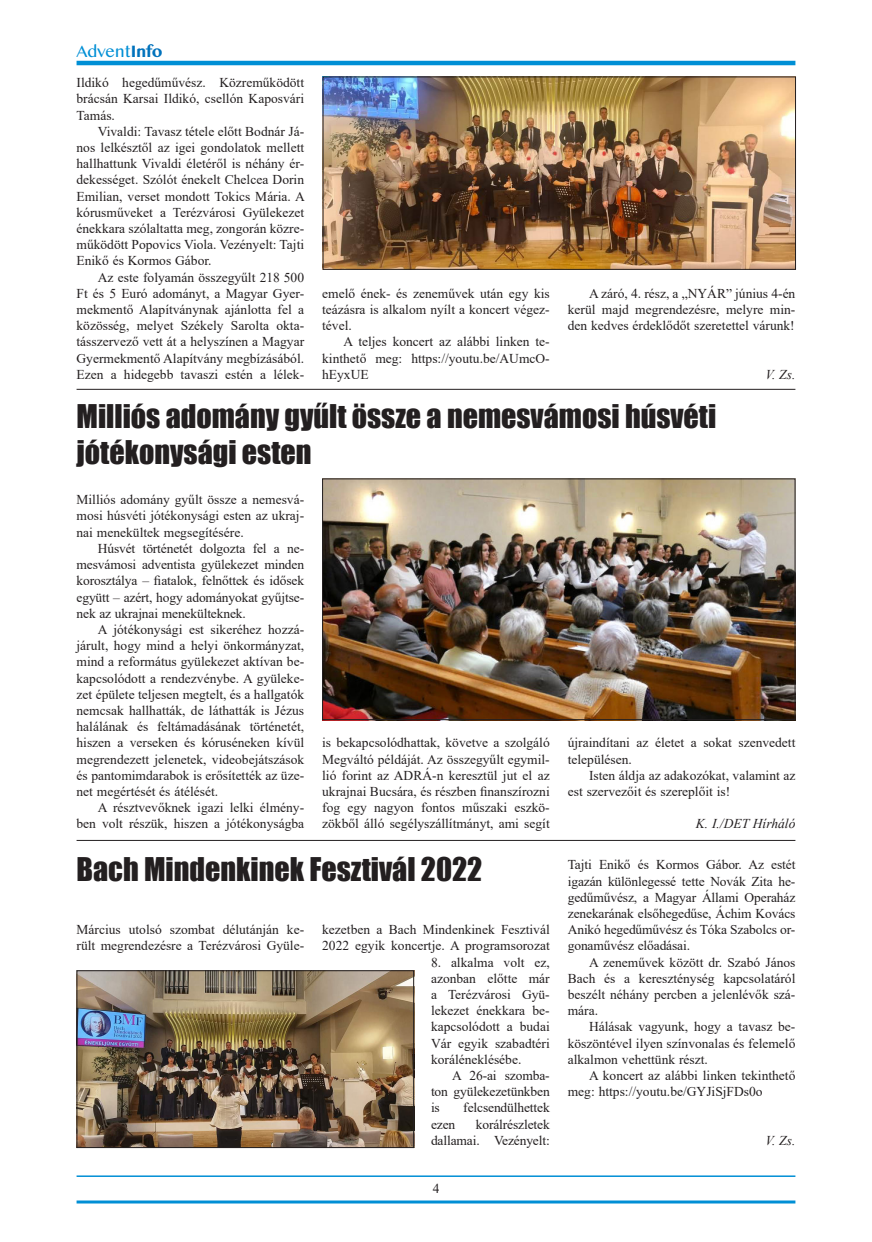
<style>
.page{position:relative;width:872px;height:1242px;background:#fff}
.page>*{position:absolute;margin:0;border:0;box-sizing:border-box;transform-origin:0 0}
.t1{font:30px/36px "Impact";color:#231f20}
.t2{font:15px "Bangla MN";letter-spacing:-.03em;color:#008fd5}
.t3{font:13.5px/16.2px "Times New Roman";color:#231f20;text-align:justify}
.t4{font:italic 13.5px "Times New Roman";color:#231f20}
.s1{font-weight:700;color:#0072bc}
</style>
<div class="page">
<hr style="left:77px;top:61px;width:718px;height:4px;background:#008fd5">
<hr style="left:77px;top:1175px;width:718px;height:2px;background:#008fd5">
<hr style="left:77px;top:1200px;width:718px;height:3px;background:#008fd5">
<img style="left:325px;top:79px;width:469px;height:189px">
<div style="left:323px;top:77px;width:473px;height:193px;border:1px solid #231f20"></div>
<hr style="left:77px;top:389px;width:718px;height:1px;background:#231f20">
<hr style="left:77px;top:840px;width:718px;height:1px;background:#231f20">
<img style="left:324px;top:480px;width:469px;height:238px">
<div style="left:322px;top:478px;width:473px;height:242px;border:1px solid #231f20"></div>
<img style="left:79px;top:972px;width:333px;height:174px">
<div style="left:77px;top:970px;width:337px;height:178px;border:1px solid #231f20"></div>
<p class="t2" style="left:77px;top:41px;width:87px">Advent<span class="s1">Info</span></p>
<p class="t3" style="left:77px;top:74px;width:229px">Ildikó hegedűművész. Közreműködött brácsán Karsai Ildikó, csellón Kaposvári Tamás.</p>
<p class="t3" style="left:77px;top:123px;width:230px;text-indent:21px">Vivaldi: Tavasz tétele előtt Bodnár Já&shy;nos lelkésztől az igei gondolatok mellett hallhattunk Vivaldi életéről is néhány ér&shy;dekességet. Szólót énekelt Chelcea Dorin Emilian, verset mondott Tokics Mária. A kórusműveket a Terézvárosi Gyülekezet énekkara szólaltatta meg, zongorán közre&shy;működött Popovics Viola. Vezényelt: Tajti Enikő és Kormos Gábor.</p>
<p class="t3" style="left:77px;top:269px;width:229px;text-indent:21px">Az este folyamán összegyűlt 218 500<br>Ft és 5 Euró adományt, a Magyar Gyer&shy;mekmentő Alapítványnak ajánlotta fel a közösség, melyet Székely Sarolta okta&shy;tásszervező vett át a helyszínen a Magyar Gyermekmentő Alapítvány megbízásából.<br>Ezen a hidegebb tavaszi estén a lélek-</p>
<p class="t3" style="left:568px;top:285px;width:229px;text-indent:21px">A záró, 4. rész, a „NYÁR” június 4-én kerül majd megrendezésre, melyre min&shy;den kedves érdeklődőt szeretettel várunk!</p>
<p class="t4" style="left:765px;top:365px;width:31px">V. Zs.</p>
<h1 class="t1" style="left:77px;top:398px;width:641px">Milliós adomány gyűlt össze a nemesvámosi húsvéti jótékonysági esten</h1>
<p class="t3" style="left:322px;top:285px;width:229px">emelő ének- és zeneművek után egy kis teázásra is alkalom nyílt a koncert végez&shy;tével.</p>
<p class="t3" style="left:322px;top:333px;width:229px;text-indent:21px">A teljes koncert az alábbi linken te&shy;kinthető meg: https://youtu.be/AUmcO&shy;hEyxUE</p>
<p class="t3" style="left:77px;top:491px;width:229px">Milliós adomány gyűlt össze a nemesvá&shy;mosi húsvéti jótékonysági esten az ukraj&shy;nai menekültek megsegítésére.</p>
<p class="t3" style="left:77px;top:540px;width:229px;text-indent:21px">Húsvét történetét dolgozta fel a ne&shy;mesvámosi adventista gyülekezet minden korosztálya – fiatalok, felnőttek és idősek együtt – azért, hogy adományokat gyűjtse&shy;nek az ukrajnai menekülteknek.</p>
<p class="t3" style="left:77px;top:621px;width:229px;text-indent:21px">A jótékonysági est sikeréhez hozzá&shy;járult, hogy mind a helyi önkormányzat, mind a református gyülekezet aktívan be&shy;kapcsolódott a rendezvénybe. A gyüleke&shy;zet épülete teljesen megtelt, és a hallgatók nemcsak hallhatták, de láthatták is Jézus halálának és feltámadásának történetét, hiszen a verseken és kóruséneken kívül megrendezett jelenetek, videobejátszások és pantomimdarabok is erősítették az üze&shy;net megértését és átélését.</p>
<p class="t3" style="left:77px;top:799px;width:229px;text-align:right">A résztvevőknek igazi lelki élmény&shy;ben volt részük, hiszen a jótékonyságba</p>
<p class="t3" style="left:322px;top:734px;width:229px">is bekapcsolódhattak, követve a szolgáló Megváltó példáját. Az összegyűlt egymil&shy;lió forint az ADRÁ-n keresztül jut el az ukrajnai Bucsára, és részben finanszírozni fog egy nagyon fontos műszaki eszkö&shy;zökből álló segélyszállítmányt, ami segít</p>
<p class="t3" style="left:568px;top:734px;width:229px">újraindítani az életet a sokat szenvedett településen.</p>
<p class="t3" style="left:568px;top:766px;width:229px;text-indent:21px">Isten áldja az adakozókat, valamint az est szervezőit és szereplőit is!</p>
<p class="t4" style="left:696px;top:814px;width:101px">K. I./DET Hírháló</p>
<h1 class="t1" style="left:77px;top:850px;width:407px">Bach Mindenkinek Fesztivál 2022</h1>
<p class="t3" style="left:77px;top:921px;width:229px">Március utolsó szombat délutánján ke&shy;rült megrendezésre a Terézvárosi Gyüle-</p>
<p class="t3" style="left:322px;top:921px;width:229px">kezetben a Bach Mindenkinek Fesztivál<br>2022 egyik koncertje. A programsorozat</p>
<p class="t3" style="left:431px;top:953px;width:120px">8. alkalma volt ez, azonban előtte már a Terézvárosi Gyü&shy;lekezet énekkara be&shy;kapcsolódott a budai Vár egyik szabadtéri koráléneklésébe.</p>
<p class="t3" style="left:431px;top:1067px;width:120px;text-indent:21px">A 26-ai szomba&shy;ton gyülekezetünkben is</p>
<p class="t3" style="left:463px;top:1099px;width:88px">felcsendülhettek</p>
<p class="t3" style="left:431px;top:1115px;width:120px;text-align:right">korálrészletek dallamai. Vezényelt:</p>
<p class="t3" style="left:431px;top:1115px;width:26px">ezen</p>
<p class="t3" style="left:433px;top:1180px;width:8px">4</p>
<p class="t3" style="left:568px;top:856px;width:229px">Tajti Enikő és Kormos Gábor. Az estét igazán különlegessé tette Novák Zita he&shy;gedűművész, a Magyar Állami Operaház zenekarának elsőhegedűse, Áchim Kovács Anikó hegedűművész és Tóka Szabolcs or&shy;gonaművész előadásai.</p>
<p class="t3" style="left:568px;top:953px;width:229px;text-indent:21px">A zeneművek között dr. Szabó János Bach és a kereszténység kapcsolatáról beszélt néhány percben a jelenlévők szá&shy;mára.</p>
<p class="t3" style="left:568px;top:1018px;width:229px;text-indent:21px">Hálásak vagyunk, hogy a tavasz be&shy;köszöntével ilyen színvonalas és felemelő alkalmon vehettünk részt.</p>
<p class="t3" style="left:568px;top:1067px;width:229px;text-indent:21px">A koncert az alábbi linken tekinthető meg: https://youtu.be/GYJiSjFDs0o</p>
<p class="t4" style="left:765px;top:1131px;width:31px">V. Zs.</p>
</div>
